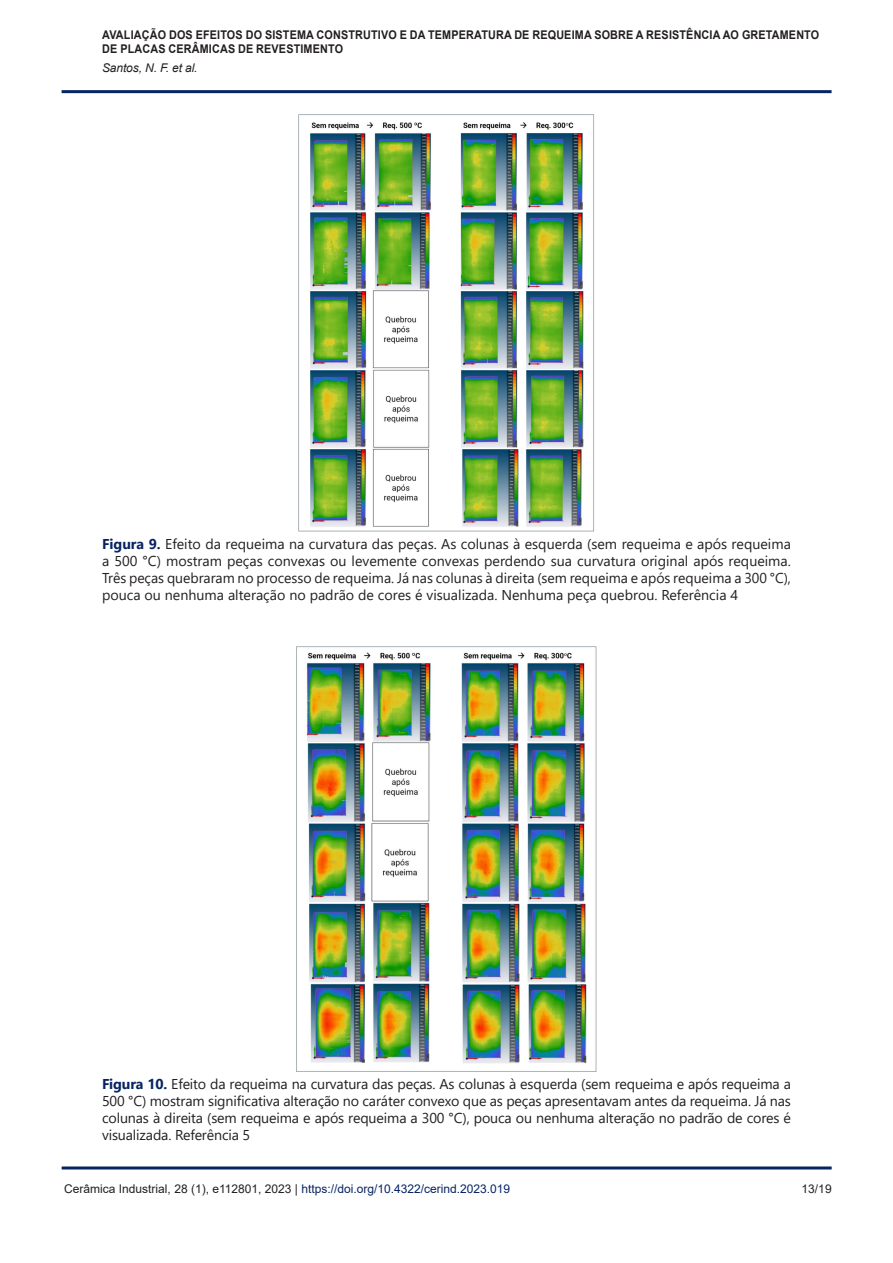
<style>
.page{position:relative;width:893px;height:1263px;background:#fff}
.page>*{position:absolute;margin:0;border:0;box-sizing:border-box;transform-origin:0 0}
.FigureCaption{font:14.25px/17.1px "Segoe UI";letter-spacing:-.01em;color:#231f20;text-align:justify}
.t1{font:700 12px/14.4px "Arial";letter-spacing:.015em;color:#231f20;scale:.9 1}
.t2{font:12px "Arial";color:#062462}
.t3{font:italic 12px "Arial";letter-spacing:-.01em;color:#231f20}
.t4{font:12px "Arial";color:#231f20}
.s1{font-weight:700;color:#062462}
.s2{color:#231f20}
</style>
<div class="page">
<hr style="left:62px;top:1166px;width:770px;height:3px;background:#062462">
<hr style="left:62px;top:90px;width:770px;height:3px;background:#062462">
<img style="left:299px;top:115px;width:295px;height:416px">
<img style="left:297px;top:647px;width:299px;height:425px">
<p class="t1" style="left:102px;top:27px;width:798px">AVALIAÇÃO DOS EFEITOS DO SISTEMA CONSTRUTIVO E DA TEMPERATURA DE REQUEIMA SOBRE A RESISTÊNCIA AO GRETAMENTO<br>DE PLACAS CERÂMICAS DE REVESTIMENTO</p>
<p class="t3" style="left:102px;top:60px;width:97px">Santos, N. F. et al.</p>
<p class="FigureCaption" style="left:102px;top:534px;width:690px"><span class="s1">Figura 9.</span> Efeito da requeima na curvatura das peças. As colunas à esquerda (sem requeima e após requeima a 500 °C) mostram peças convexas ou levemente convexas perdendo sua curvatura original após requeima.<br>Três peças quebraram no processo de requeima. Já nas colunas à direita (sem requeima e após requeima a 300 °C), pouca ou nenhuma alteração no padrão de cores é visualizada. Nenhuma peça quebrou. Referência 4</p>
<p class="FigureCaption" style="left:102px;top:1074px;width:690px"><span class="s1">Figura 10.</span> Efeito da requeima na curvatura das peças. As colunas à esquerda (sem requeima e após requeima a 500 °C) mostram significativa alteração no caráter convexo que as peças apresentavam antes da requeima. Já nas colunas à direita (sem requeima e após requeima a 300 °C), pouca ou nenhuma alteração no padrão de cores é visualizada. Referência 5</p>
<p class="t2" style="left:64px;top:1180px;width:447px"><span class="s2">Cerâmica I ndustrial, 28 (1), e112801, 2023 |</span> https://doi.org/10.4322/cerind.2023.019</p>
<p class="t4" style="left:802px;top:1180px;width:32px">13/19</p>
</div>
